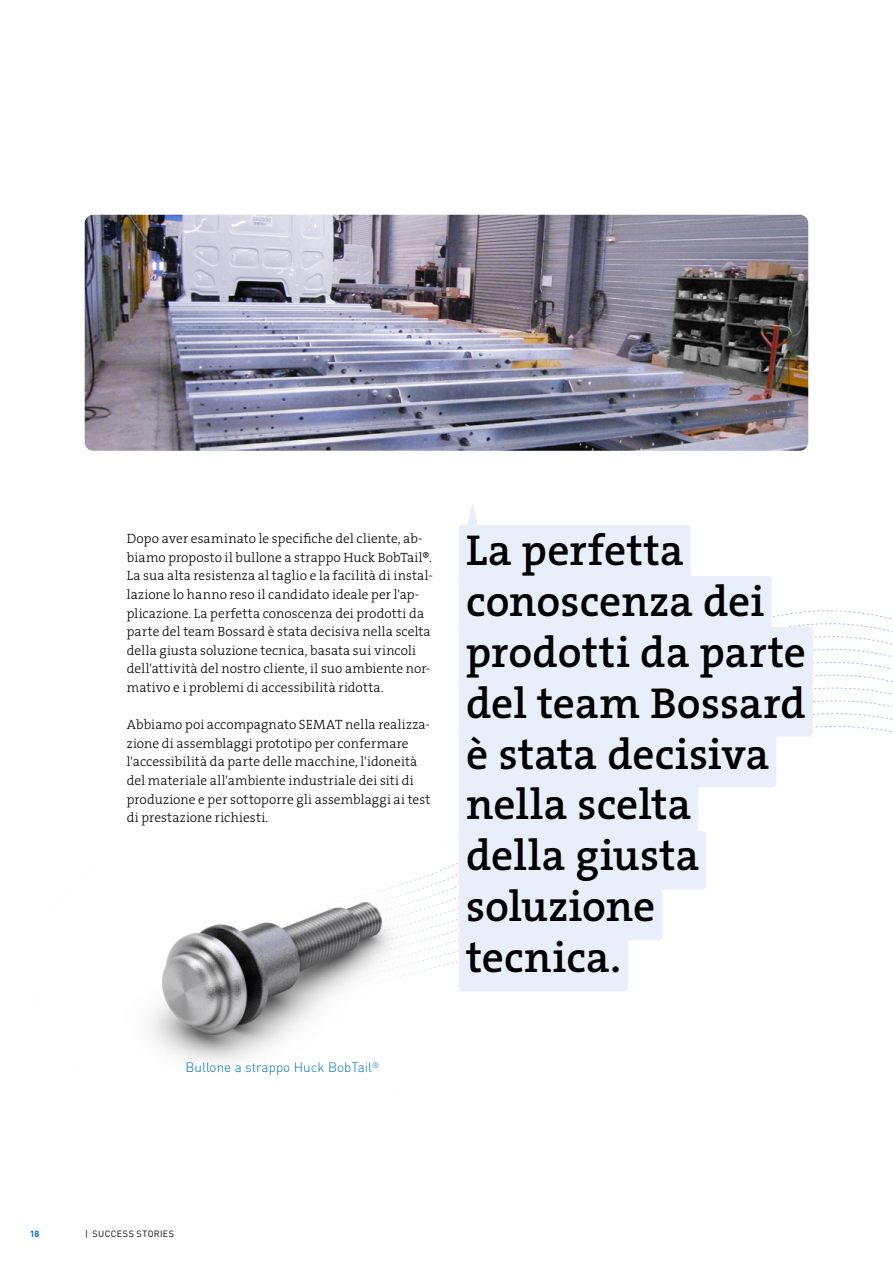
<style>
.page{position:relative;width:893px;height:1263px;background:#fff}
.page>*{position:absolute;margin:0;border:0;box-sizing:border-box;transform-origin:0 0}
.t1{font:43.5px/51px "The Serif HP6 Se Bld";color:#000}
.t2{font:13.5px/18.6px "The Serif HP3 Lig";letter-spacing:.005em;color:#000}
.t3{font:300 13.5px "DINOT";color:#0072bb}
.t4{font:9px "DINOT";letter-spacing:.04em;color:#000}
.t5{font:700 9px "DINOT";color:#0072bb}
</style>
<div class="page">
<img style="left:150px;top:834px;width:311px;height:228px">
<img style="left:85px;top:215px;width:723px;height:236px">
<div style="left:459px;top:525px;width:232px;height:58px;background:#e9effa;border-radius:4px"></div>
<div style="left:459px;top:576px;width:312px;height:58px;background:#e9effa;border-radius:4px"></div>
<div style="left:459px;top:627px;width:354px;height:58px;background:#e9effa;border-radius:4px"></div>
<div style="left:459px;top:678px;width:354px;height:58px;background:#e9effa;border-radius:4px"></div>
<div style="left:459px;top:729px;width:317px;height:58px;background:#e9effa;border-radius:4px"></div>
<div style="left:459px;top:780px;width:239px;height:58px;background:#e9effa;border-radius:4px"></div>
<div style="left:459px;top:831px;width:247px;height:58px;background:#e9effa;border-radius:4px"></div>
<div style="left:459px;top:882px;width:203px;height:58px;background:#e9effa;border-radius:4px"></div>
<div style="left:459px;top:933px;width:169px;height:58px;background:#e9effa;border-radius:4px"></div>
<svg style="left:467px;top:504px;width:11px;height:21px"></svg>
<p class="t2" style="left:127px;top:529px;width:307px">Dopo aver esaminato le specifiche del cliente, ab&shy;biamo proposto il bullone a strappo Huck BobTail®.<br>La sua alta resistenza al taglio e la facilità di instal&shy;lazione lo hanno reso il candidato ideale per l'ap&shy;plicazione. La perfetta conoscenza dei prodotti da parte del team Bossard è stata decisiva nella scelta della giusta soluzione tecnica, basata sui vincoli dell'attività del nostro cliente, il suo ambiente nor&shy;mativo e i problemi di accessibilità ridotta.</p>
<p class="t2" style="left:127px;top:715px;width:305px">Abbiamo poi accompagnato SEMAT nella realizza&shy;zione di assemblaggi prototipo per confermare l'accessibilità da parte delle macchine, l'idoneità del materiale all'ambiente industriale dei siti di produzione e per sottoporre gli assemblaggi ai test di prestazione richiesti.</p>
<h1 class="t1" style="left:466px;top:524px;width:341px">La perfetta conoscenza dei prodotti da parte del team Bossard è stata decisiva nella scelta<br>della giusta soluzione tecnica.</h1>
<p class="t3" style="left:186px;top:1058px;width:195px">Bullone a strappo Huck BobTail<sup>®</sup></p>
<p class="t5" style="left:30px;top:1227px;width:11px">18</p>
<p class="t4" style="left:85px;top:1227px;width:105px">| PRODUCT OLUTIONS</p>
<p class="t4" style="left:93px;top:1227px;width:83px">SUCCESS STORIES</p>
</div>
